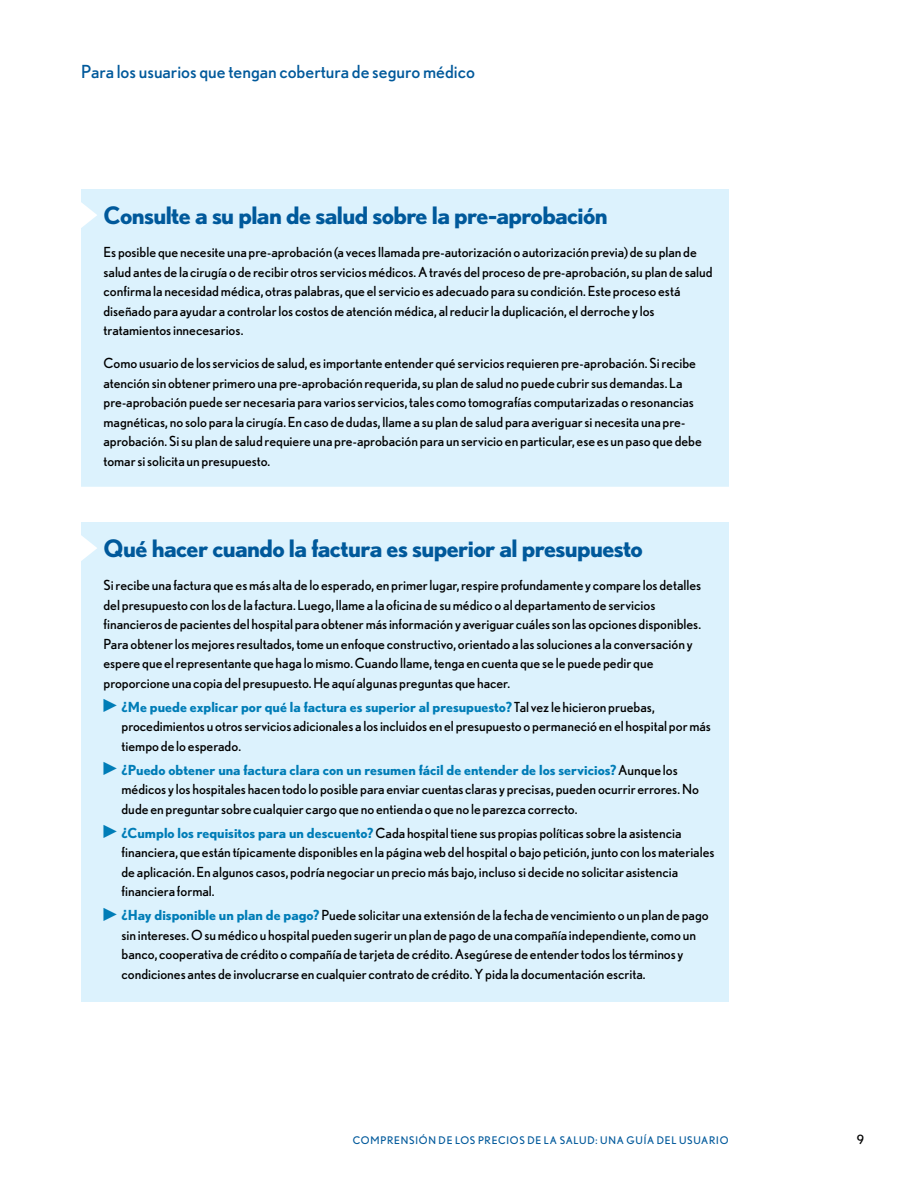
<style>
.page{position:relative;width:918px;height:1188px;background:#fff}
.page>*{position:absolute;margin:0;border:0;box-sizing:border-box;transform-origin:0 0}
.t1{font:700 24px "Nobel";letter-spacing:-.025em;color:#00599b}
.t2{font:18px "Nobel";color:#00599b}
.t3{font:13.8px/19.5px "Nobel";color:#000}
.t4{font:12.75px "Nobel";color:#000}
.t5{font:10.5px "Nobel";letter-spacing:.28em;color:#00599b}
.s1{font-weight:700;color:#007db7}
</style>
<div class="page">
<div style="left:81px;top:189px;width:648px;height:298px;background:#dcf2fd"></div>
<div style="left:81px;top:522px;width:648px;height:480px;background:#dcf2fd"></div>
<h2 class="t2" style="left:81px;top:61px;width:396px">Para los usuarios que tengan cobertura de seguro médico</h2>
<h1 class="t1" style="left:104px;top:201px;width:506px">Consulte a su plan de salud sobre la pre-aprobación</h1>
<p class="t3" style="left:104px;top:242px;width:611px">Es posible que necesite una pre-aprobación (a veces llamada pre-autorización o autorización previa) de su plan de salud antes de la cirugía o de recibir otros servicios médicos. A través del proceso de pre-aprobación, su plan de salud confirma la necesidad médica, otras palabras, que el servicio es adecuado para su condición. Este proceso está diseñado para ayudar a controlar los costos de atención médica, al reducir la duplicación, el derroche y los tratamientos innecesarios.</p>
<p class="t3" style="left:104px;top:353px;width:600px">Como usuario de los servicios de salud, es importante entender qué servicios requieren pre-aprobación. Si recibe atención sin obtener primero una pre-aprobación requerida, su plan de salud no puede cubrir sus demandas. La pre-aprobación puede ser necesaria para varios servicios, tales como tomografías computarizadas o resonancias magnéticas, no solo para la cirugía. En caso de dudas, llame a su plan de salud para averiguar si necesita una pre&shy;aprobación. Si su plan de salud requiere una pre-aprobación para un servicio en particular, ese es un paso que debe tomar si solicita un presupuesto.</p>
<h1 class="t1" style="left:104px;top:534px;width:541px">Qué hacer cuando la factura es superior al presupuesto</h1>
<p class="t3" style="left:104px;top:575px;width:599px">Si recibe una factura que es más alta de lo esperado, en primer lugar, respire profundamente y compare los detalles del presupuesto con los de la factura. Luego, llame a la oficina de su médico o al departamento de servicios financieros de pacientes del hospital para obtener más información y averiguar cuáles son las opciones disponibles.<br>Para obtener los mejores resultados, tome un enfoque constructivo, orientado a las soluciones a la conversación y espere que el representante que haga lo mismo. Cuando llame, tenga en cuenta que se le puede pedir que proporcione una copia del presupuesto. He aquí algunas preguntas que hacer.</p>
<p class="t3" style="left:122px;top:697px;width:591px;text-indent:-18px"><sup>▶</sup> <span class="s1">¿Me puede explicar por qué la factura es superior al presupuesto?</span> Tal vez le hicieron pruebas, procedimientos u otros servicios adicionales a los incluidos en el presupuesto o permaneció en el hospital por más tiempo de lo esperado.</p>
<p class="t3" style="left:122px;top:760px;width:579px;text-indent:-18px"><sup>▶</sup> <span class="s1">¿Puedo obtener una factura clara con un resumen fácil de entender de los servicios?</span> Aunque los médicos y los hospitales hacen todo lo posible para enviar cuentas claras y precisas, pueden ocurrir errores. N o dude en preguntar sobre cualquier cargo que no entienda o que no le parezca correcto.</p>
<p class="t3" style="left:122px;top:823px;width:595px;text-indent:-18px"><sup>▶</sup> <span class="s1">¿Cumplo los requisitos para un descuento?</span> Cada hospital tiene sus propias políticas sobre la asistencia financiera, que están típicamente disponibles en la página web del hospital o bajo petición, junto con los materiales de aplicación. En algunos casos, podría negociar un precio más bajo, incluso si decide no solicitar asistencia financiera formal.</p>
<p class="t3" style="left:122px;top:905px;width:589px;text-indent:-18px"><sup>▶</sup> <span class="s1">¿Hay disponible un plan de pago?</span>Puede solicitar una extensión de la fecha de vencimiento o un plan de pago sin intereses. O su médico u hospital pueden sugerir un plan de pago de una compañía independiente, como un banco, cooperativa de crédito o compañía de tarjeta de crédito. Asegúrese de entender todos los términos y condiciones antes de involucrarse en cualquier contrato de crédito. Y pida la documentación escrita.</p>
<p class="t5" style="left:353px;top:1135px;width:377px">Com prensión de los precios de la salud: una guía del usuario</p>
<p class="t4" style="left:857px;top:1132px;width:9px">9</p>
</div>
